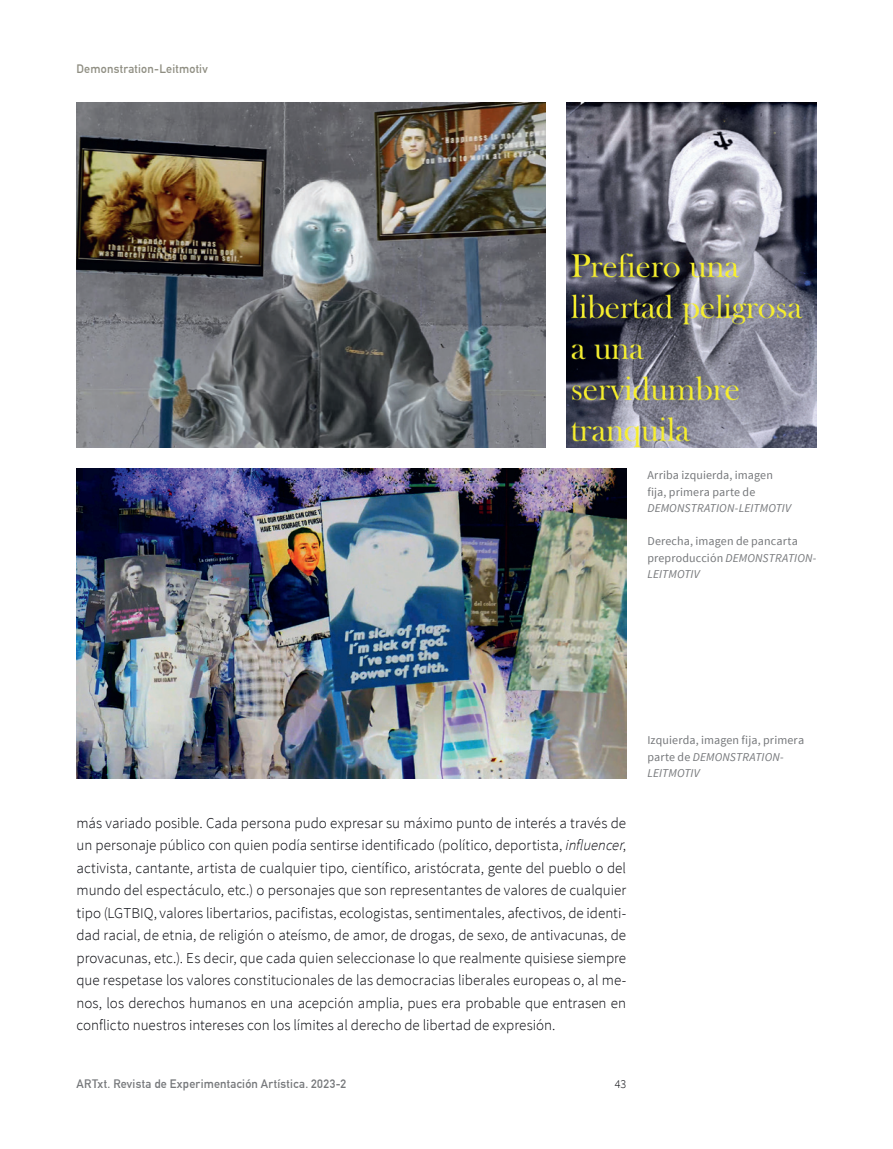
<style>
.page{position:relative;width:893px;height:1149px;background:#fff}
.page>*{position:absolute;margin:0;border:0;box-sizing:border-box;transform-origin:0 0}
.t1{font:300 15px/22.5px "Source Sans Pro";color:#000208;text-align:justify}
.t2{font:12px/16.5px "Source Sans Pro";letter-spacing:.01em;color:#76787b}
.t3{font:700 12px "DIN Alternate";letter-spacing:.025em;color:#76787b}
.t4{font:700 12px "DIN Alternate";letter-spacing:.02em;color:#8f8e82}
.t5{font:italic 12px "Source Sans Pro";letter-spacing:.01em;color:#76787b}
.t6{font:300 12px "Source Sans Pro";color:#000208}
.s1{font-style:italic}
</style>
<div class="page">
<img style="left:77px;top:102px;width:469px;height:345px">
<img style="left:567px;top:102px;width:249px;height:345px">
<img style="left:77px;top:469px;width:549px;height:309px">
<p class="t4" style="left:77px;top:60px;width:133px">Demonstration-Leitmotiv</p>
<p class="t2" style="left:647px;top:467px;width:127px">Arriba izquierda, imagen fija, primera parte de</p>
<p class="t5" style="left:647px;top:500px;width:145px">DEMONSTRATION-LEITMOTIV</p>
<p class="t2" style="left:647px;top:533px;width:171px">Derecha, imagen de pancarta preproducción <span class="s1">DEMONSTRATION-<br>LEITMOTIV</span></p>
<p class="t1" style="left:77px;top:811px;width:551px">más variado posible. Cada persona pudo expresar su máximo punto de interés a través de un personaje público con quien podía sentirse identificado (político, deportista, <span class="s1">influencer</span>, activista, cantante, artista de cualquier tipo, científico, aristócrata, gente del pueblo o del mundo del espectáculo, etc.) o personajes que son representantes de valores de cualquier tipo (LGTBIQ, valores libertarios, pacifistas, ecologistas, sentimentales, afectivos, de identi&shy;dad racial, de etnia, de religión o ateísmo, de amor, de drogas, de sexo, de antivacunas, de provacunas, etc.). Es decir, que cada quien seleccionase lo que realmente quisiese siempre que respetase los valores constitucionales de las democracias liberales europeas o, al me&shy;nos, los derechos humanos en una acepción amplia, pues era probable que entrasen en conflicto nuestros intereses con los límites al derecho de libertad de expresión.</p>
<p class="t3" style="left:77px;top:1074px;width:271px">ARTxt. Revista de Experimentación Artística. 2023-2</p>
<p class="t6" style="left:615px;top:1076px;width:13px">43</p>
<p class="t2" style="left:647px;top:732px;width:158px">Izquierda, imagen fija, primera parte de <span class="s1">DEMONSTRATION-<br>LEITMOTIV</span></p>
</div>
